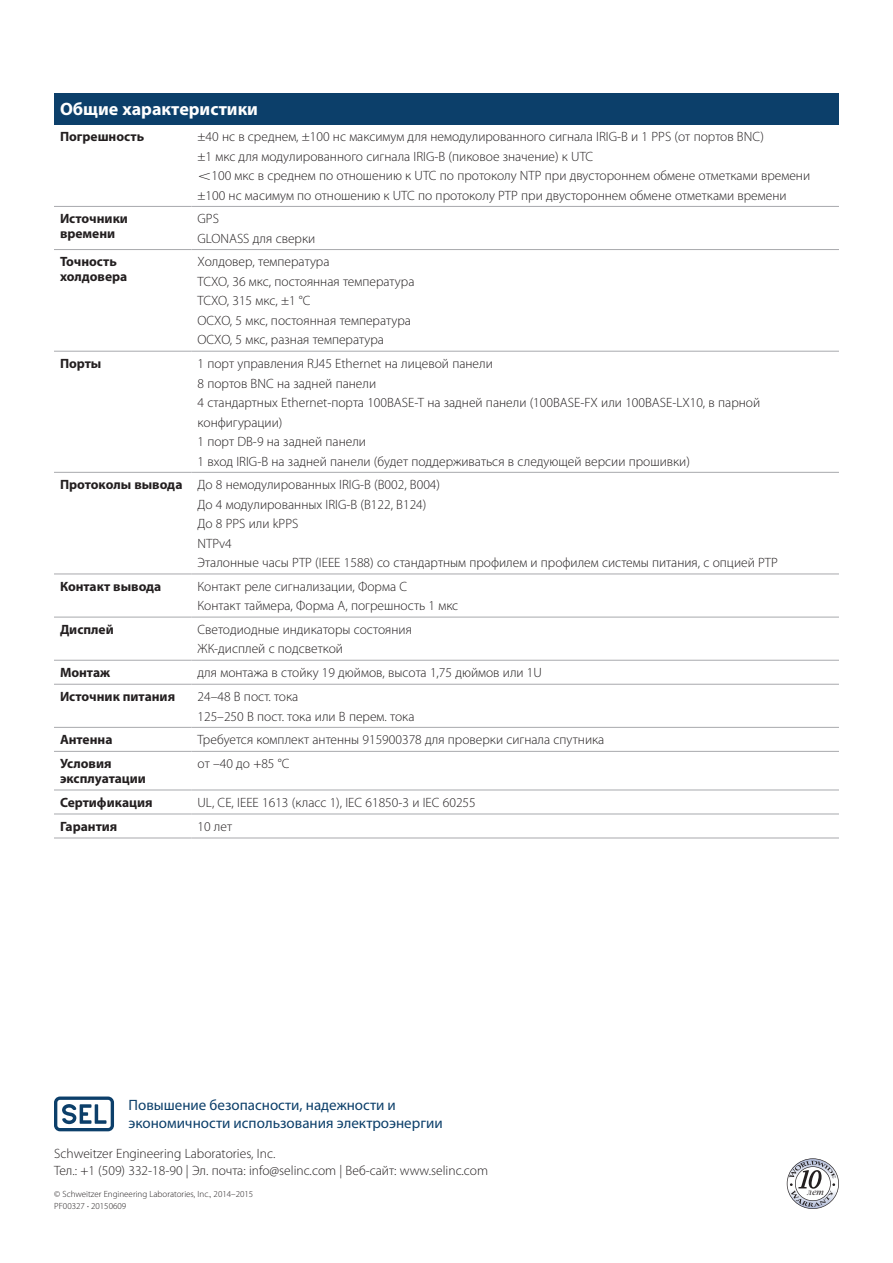
<style>
.page{position:relative;width:893px;height:1263px;background:#fff}
.page>*{position:absolute;margin:0;border:0;box-sizing:border-box;transform-origin:0 0}
.t1{font:700 18px "Myriad Pro";color:#fff}
.t2{font:15px/18px "Myriad Pro";color:#0c3f6a}
.t3{font:300 13.5px/19.5px "Myriad Pro";color:#231f20}
.t4{font:700 13.5px/15px "Myriad Pro";color:#231f20}
.t5{font:italic 9.9px "Times New Roman";color:#231f20}
.t6{font:300 9px "Myriad Pro";color:#231f20}
.s1{font-weight:700}
.s2{font-weight:400}
</style>
<div class="page">
<div style="left:54px;top:93px;width:785px;height:31px;background:#0c3f6a"></div>
<hr style="left:54px;top:206px;width:138px;height:1px;background:#a8a9ad">
<hr style="left:192px;top:206px;width:647px;height:1px;background:#a8a9ad">
<hr style="left:54px;top:249px;width:138px;height:1px;background:#a8a9ad">
<hr style="left:192px;top:249px;width:647px;height:1px;background:#a8a9ad">
<hr style="left:54px;top:351px;width:138px;height:1px;background:#a8a9ad">
<hr style="left:192px;top:351px;width:647px;height:1px;background:#a8a9ad">
<hr style="left:54px;top:472px;width:138px;height:1px;background:#a8a9ad">
<hr style="left:192px;top:472px;width:647px;height:1px;background:#a8a9ad">
<hr style="left:54px;top:574px;width:138px;height:1px;background:#a8a9ad">
<hr style="left:192px;top:574px;width:647px;height:1px;background:#a8a9ad">
<hr style="left:54px;top:617px;width:138px;height:1px;background:#a8a9ad">
<hr style="left:192px;top:617px;width:647px;height:1px;background:#a8a9ad">
<hr style="left:54px;top:660px;width:138px;height:1px;background:#a8a9ad">
<hr style="left:192px;top:660px;width:647px;height:1px;background:#a8a9ad">
<hr style="left:54px;top:684px;width:138px;height:1px;background:#a8a9ad">
<hr style="left:192px;top:684px;width:647px;height:1px;background:#a8a9ad">
<hr style="left:54px;top:727px;width:138px;height:1px;background:#a8a9ad">
<hr style="left:192px;top:727px;width:647px;height:1px;background:#a8a9ad">
<hr style="left:54px;top:751px;width:138px;height:1px;background:#a8a9ad">
<hr style="left:192px;top:751px;width:647px;height:1px;background:#a8a9ad">
<hr style="left:54px;top:790px;width:138px;height:1px;background:#a8a9ad">
<hr style="left:192px;top:790px;width:647px;height:1px;background:#a8a9ad">
<hr style="left:54px;top:814px;width:138px;height:1px;background:#a8a9ad">
<hr style="left:192px;top:814px;width:647px;height:1px;background:#a8a9ad">
<hr style="left:54px;top:838px;width:138px;height:1px;background:#a8a9ad">
<hr style="left:192px;top:838px;width:647px;height:1px;background:#a8a9ad">
<svg style="left:787px;top:1158px;width:52px;height:51px"></svg>
<svg style="left:54px;top:1096px;width:60px;height:35px"></svg>
<h1 class="t1" style="left:60px;top:98px;width:199px">Общие характеристики</h1>
<p class="t4" style="left:60px;top:129px;width:86px">Погрешность</p>
<p class="t3" style="left:198px;top:127px;width:614px">±40 нс в среднем, ±100 нс максимум для немодулированного сигнала IRIG-B и 1 PPS (от портов BNC)<br>±1 мкс для модулированного сигнала IRIG-B (пиковое значение) к UTC<br>&lt;100 мкс в среднем по отношению к UTC по протоколу NTP при двустороннем обмене отметками времени ±100 нс масимум по отношению к UTC по протоколу PTP при двустороннем обмене отметками времени</p>
<p class="t4" style="left:60px;top:211px;width:69px">Источники времени</p>
<p class="t3" style="left:198px;top:209px;width:119px">GPS<br>GLONASS для сверки</p>
<p class="t4" style="left:60px;top:254px;width:69px">Точность холдовера</p>
<p class="t3" style="left:198px;top:252px;width:218px">Холдовер, температура<br>TCXO, 36 мкс, постоянная температура<br>TCXO, 315 мкс, ±1 °C<br>OCXO, 5 мкс, постоянная температура<br>OCXO, 5 мкс, разная температура</p>
<p class="t4" style="left:60px;top:355px;width:43px">Порты</p>
<p class="t3" style="left:198px;top:354px;width:564px">1 порт управления RJ45 Ethernet на лицевой панели<br>8 портов BNC на задней панели<br>4 стандартных Ethernet-порта 100BASE-T на задней панели (100BASE-FX или 100BASE-LX10, в парной конфигурации)<br>1 порт DB-9 на задней панели<br>1 вход IRIG-B на задней панели (будет поддерживаться в следующей версии прошивки)</p>
<p class="t3" style="left:198px;top:475px;width:582px;text-indent:-138px"><span class="s1">Протоколы вывода</span> До 8 немодулированных IRIG-B (B002, B004)<br>До 4 модулированных IRIG-B (B122, B124)<br>До 8 PPS или kPPS<br>NTPv4<br>Эталонные часы PTP (IEEE 1588) со стандартным профилем и профилем системы питания, с опцией PTP</p>
<p class="t4" style="left:60px;top:578px;width:103px">Контакт вывода</p>
<p class="t3" style="left:198px;top:577px;width:262px">Контакт реле сигнализации, Форма C<br>Контакт таймера, Форма A, погрешность 1 мкс</p>
<p class="t4" style="left:60px;top:621px;width:55px">Дисплей</p>
<p class="t3" style="left:198px;top:620px;width:216px">Светодиодные индикаторы состояния<br>ЖК-дисплей с подсветкой</p>
<p class="t4" style="left:60px;top:664px;width:52px">Монтаж</p>
<p class="t3" style="left:198px;top:663px;width:346px">для монтажа в стойку 19 дюймов, высота 1,75 дюймов или 1U</p>
<p class="t4" style="left:60px;top:688px;width:117px">Источник питания</p>
<p class="t3" style="left:198px;top:687px;width:218px">24–48 В пост. тока<br>125–250 В пост. тока или В перем. тока</p>
<p class="t4" style="left:60px;top:732px;width:54px">Антенна</p>
<p class="t3" style="left:198px;top:730px;width:408px">Требуется комплект антенны 915900378 для проверки сигнала спутника</p>
<p class="t4" style="left:60px;top:756px;width:87px">Условия эксплуатации</p>
<p class="t3" style="left:198px;top:754px;width:93px">от –40 до +85 °C</p>
<p class="t4" style="left:60px;top:794px;width:94px">Сертификация</p>
<p class="t3" style="left:198px;top:793px;width:280px">UL, CE, IEEE 1613 (класс 1), IEC 61850-3 и IEC 60255</p>
<p class="t4" style="left:60px;top:818px;width:59px">Гарантия</p>
<p class="t3" style="left:198px;top:817px;width:36px">10 лет</p>
<p class="t2" style="left:129px;top:1096px;width:316px">Повышение безопасности, надежности и экономичности использования электроэнергии</p>
<p class="t3" style="left:54px;top:1146px;width:435px;line-height:16.2px">Schweitzer Engineering Laboratories, Inc.<br>Тел.: +1 (509) 332-18-90 | Эл. почта: info@selinc.com | Веб-сайт: www.selinc.com</p>
<p class="t6" style="left:54px;top:1188px;width:200px">© Schweitzer Engineering Laboratories, Inc., 2014–2015</p>
<p class="t5" style="left:807px;top:1185px;width:18px">лет</p>
<p class="t6" style="left:54px;top:1200px;width:73px">PF00327 <span class="s2">·</span> 20150609</p>
</div>
